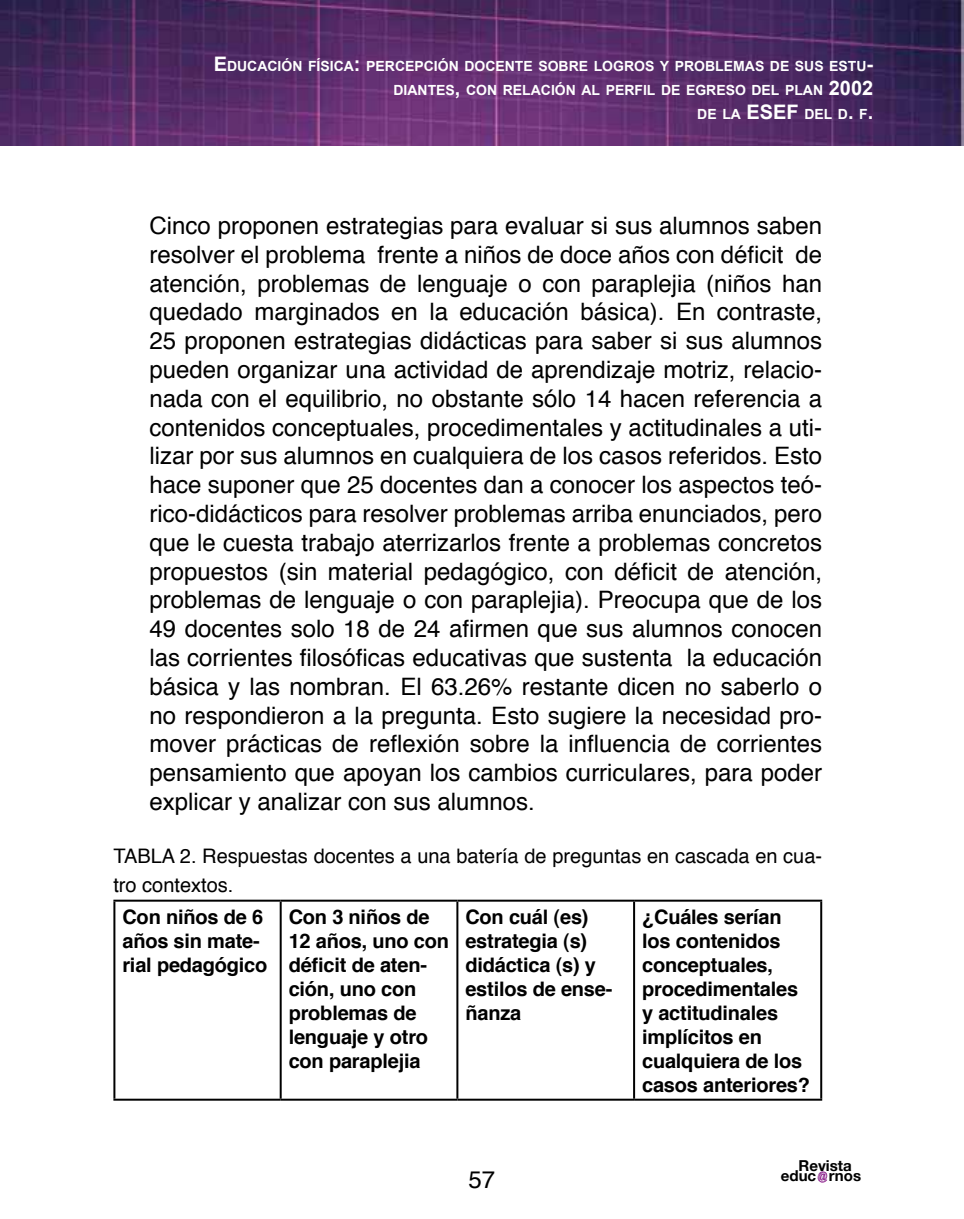
<style>
.page{position:relative;width:964px;height:1219px;background:#fff}
.page>*{position:absolute;margin:0;border:0;box-sizing:border-box;transform-origin:0 0}
.t1{font:24px/28.8px "Helvetica";color:#000;text-align:justify}
.t2{font:700 20px/24px "Helvetica";letter-spacing:-.01em;color:#000}
.t3{font:20px/28.8px "Helvetica";color:#000}
.t4{font:700 15px "Helvetica Neue";color:#000}
.t5{font:700 14px/24px "Arial";color:#fff;text-align:right}
.s1{font-size:20px}
</style>
<div class="page">
<img style="left:0;top:0;width:964px;height:146px">
<svg style="left:817px;top:1171px;width:10px;height:12px"></svg>
<hr style="left:113px;top:900px;width:168px;height:2px;background:#000">
<hr style="left:113px;top:902px;width:2px;height:197px;background:#000">
<hr style="left:281px;top:900px;width:176px;height:2px;background:#000">
<hr style="left:280px;top:902px;width:2px;height:197px;background:#000">
<hr style="left:457px;top:900px;width:177px;height:2px;background:#000">
<hr style="left:456px;top:902px;width:2px;height:197px;background:#000">
<hr style="left:634px;top:900px;width:188px;height:2px;background:#000">
<hr style="left:633px;top:902px;width:2px;height:197px;background:#000">
<hr style="left:820px;top:902px;width:2px;height:197px;background:#000">
<hr style="left:113px;top:1099px;width:168px;height:2px;background:#000">
<hr style="left:281px;top:1099px;width:176px;height:2px;background:#000">
<hr style="left:457px;top:1099px;width:177px;height:2px;background:#000">
<hr style="left:634px;top:1099px;width:188px;height:2px;background:#000">
<p class="t5" style="left:214px;top:55px;width:661px"><span class="s1">E</span>DUCACIÓN FÍSICA<span class="s1">:</span> PERCEPCIÓN DOCENTE SOBRE LOGROS Y PROBLEMAS DE SUS ESTU<span class="s1">-<br></span>DIANTES<span class="s1">,</span> CON RELACIÓN AL PERFIL DE EGRESO DEL PLAN <span class="s1">2002<br></span>DE LA <span class="s1">ESEF</span> DEL D<span class="s1">.</span> F<span class="s1">.</span></p>
<p class="t1" style="left:149px;top:212px;width:674px">Cinco proponen estrategias para evaluar si sus alumnos saben resolver el problema frente a niños de doce años con déficit de atención, problemas de lenguaje o con paraplejia (niños han quedado marginados en la educación básica). En contraste, 25 proponen estrategias didácticas para saber si sus alumnos pueden organizar una actividad de aprendizaje motriz, relacio&shy;nada con el equilibrio, no obstante sólo 14 hacen referencia a contenidos conceptuales, procedimentales y actitudinales a uti&shy;lizar por sus alumnos en cualquiera de los casos referidos. Esto hace suponer que 25 docentes dan a conocer los aspectos teó&shy;rico-didácticos para resolver problemas arriba enunciados, pero que le cuesta trabajo aterrizarlos frente a problemas concretos propuestos (sin material pedagógico, con déficit de atención, problemas de lenguaje o con paraplejia). Preocupa que de los 49 docentes solo 18 de 24 afirmen que sus alumnos conocen las corrientes filosóficas educativas que sustenta la educación básica y las nombran. El 63.26% restante dicen no saberlo o no respondieron a la pregunta. Esto sugiere la necesidad pro&shy;mover prácticas de reflexión sobre la influencia de corrientes pensamiento que apoyan los cambios curriculares, para poder explicar y analizar con sus alumnos.</p>
<p class="t3" style="left:113px;top:842px;width:710px">TABLA 2. Respuestas docentes a una batería de preguntas en cascada en cua&shy;tro contextos.</p>
<p class="t2" style="left:122px;top:905px;width:147px">Con niños de 6 años sin mate&shy;rial pedagógico</p>
<p class="t2" style="left:289px;top:905px;width:162px">Con 3 niños de<br>12 años, uno con déficit de aten&shy;ción, uno con problemas de lenguaje y otro con paraplejia</p>
<p class="t2" style="left:465px;top:905px;width:149px">Con cuál (es) estrategia (s) didáctica (s) y estilos de ense&shy;ñanza</p>
<p class="t2" style="left:642px;top:905px;width:169px">¿Cuáles serían los contenidos conceptuales, procedimentales y actitudinales implícitos en cualquiera de los casos anteriores?</p>
<p class="t1" style="left:469px;top:1166px;width:28px">57</p>
<p class="t4" style="left:798px;top:1157px;width:55px">Revista</p>
<p class="t4" style="left:781px;top:1167px;width:82px">educ rnos</p>
</div>
